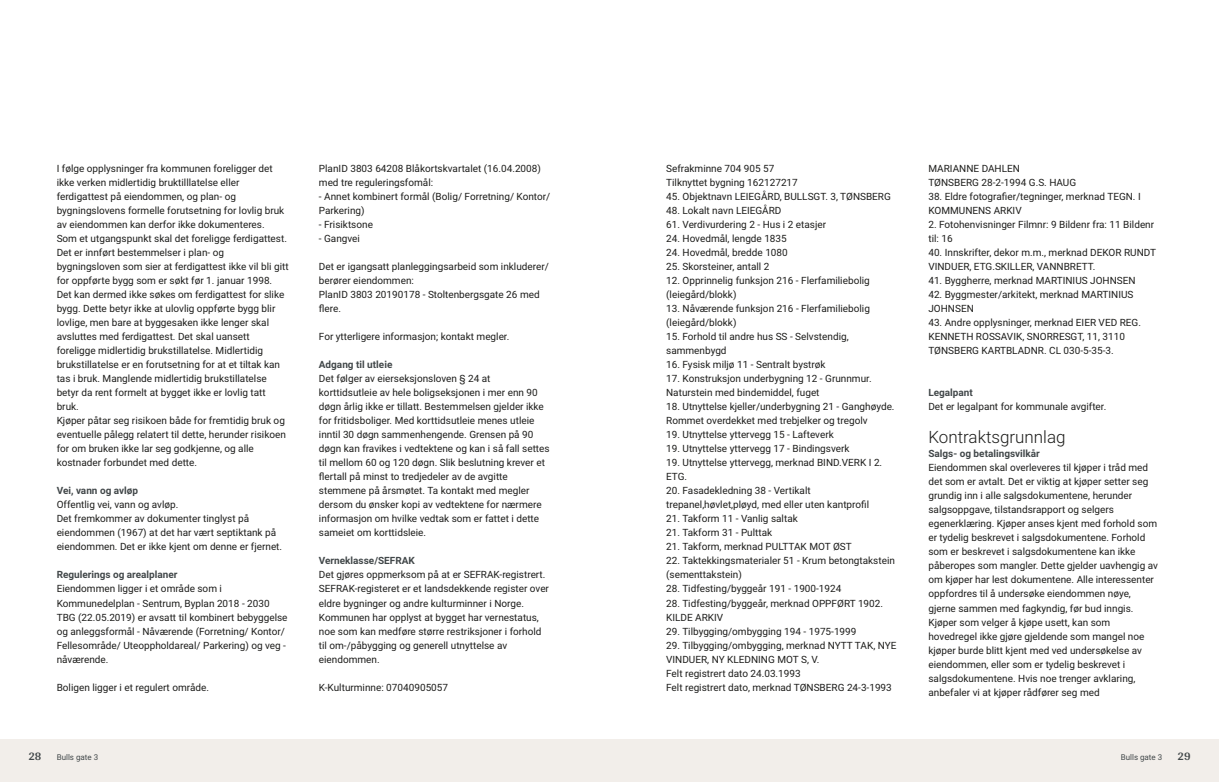
<style>
.page{position:relative;width:1219px;height:782px;background:#fff}
.page>*{position:absolute;margin:0;border:0;box-sizing:border-box;transform-origin:0 0}
.t1{font:300 17px "Roboto";color:#1d1d1b}
.t2{font:700 12px "Arya";color:#414749}
.t3{font:10px/14px "Roboto";color:#1d1d1b}
.t4{font:700 10px "Roboto";color:#414749}
.t5{font:8px "Roboto";color:#414749}
</style>
<div class="page">
<div style="left:0;top:739px;width:612px;height:42px;background:#f2eeea"></div>
<div style="left:607px;top:739px;width:612px;height:42px;background:#f2eeea"></div>
<p class="t3" style="left:57px;top:161px;width:233px">I følge opplysninger fra kommunen foreligger det ikke verken midlertidig bruktilllatelse eller ferdigattest på eiendommen, og plan‑ og bygningslovens formelle forutsetning for lovlig bruk av eiendommen kan derfor ikke dokumenteres.<br>Som et utgangspunkt skal det foreligge ferdigattest.<br>Det er innført bestemmelser i plan‑ og bygningsloven som sier at ferdigattest ikke vil bli gitt for oppførte bygg som er søkt før 1. januar 1998.<br>Det kan dermed ikke søkes om ferdigattest for slike bygg. Dette betyr ikke at ulovlig oppførte bygg blir lovlige, men bare at byggesaken ikke lenger skal avsluttes med ferdigattest. Det skal uansett foreligge midlertidig brukstillatelse. Midlertidig brukstillatelse er en forutsetning for at et tiltak kan tas i bruk. Manglende midlertidig brukstillatelse betyr da rent formelt at bygget ikke er lovlig tatt bruk.<br>Kjøper påtar seg risikoen både for fremtidig bruk og eventuelle pålegg relatert til dette, herunder risikoen for om bruken ikke lar seg godkjenne, og alle kostnader forbundet med dette.</p>
<p class="t4" style="left:57px;top:483px;width:83px">Vei, vann og avløp</p>
<p class="t3" style="left:57px;top:497px;width:227px">Offentlig vei, vann og avløp.<br>Det fremkommer av dokumenter tinglyst på eiendommen (1967) at det har vært septiktank på eiendommen. Det er ikke kjent om denne er fjernet.</p>
<p class="t4" style="left:57px;top:567px;width:122px">Regulerings og arealplaner</p>
<p class="t3" style="left:57px;top:581px;width:232px">Eiendommen ligger i et område som i Kommunedelplan ‑ Sentrum, Byplan 2018 ‑ 2030<br>TBG (22.05.2019) er avsatt til kombinert bebyggelse og anleggsformål ‑ Nåværende (Forretning/ Kontor/ Fellesområde/ Uteoppholdareal/ Parkering) og veg ‑ nåværende.</p>
<p class="t3" style="left:57px;top:679px;width:154px">Boligen ligger i et regulert område.</p>
<p class="t2" style="left:28px;top:749px;width:15px">28</p>
<p class="t5" style="left:57px;top:751px;width:43px">Bulls gate 3</p>
<p class="t3" style="left:319px;top:161px;width:233px">PlanID 3803 64208 Blåkortskvartalet (16.04.2008) med tre reguleringsfomål:<br>‑ Annet kombinert formål (Bolig/ Forretning/ Kontor/<br>Parkering)<br>‑ Frisiktsone<br>‑ Gangvei</p>
<p class="t3" style="left:319px;top:259px;width:231px">Det er igangsatt planleggingsarbeid som inkluderer/ berører eiendommen:<br>PlanID 3803 20190178 ‑ Stoltenbergsgate 26 med flere.</p>
<p class="t3" style="left:319px;top:329px;width:192px">For ytterligere informasjon; kontakt megler.</p>
<p class="t4" style="left:319px;top:357px;width:75px">Adgang til utleie</p>
<p class="t3" style="left:319px;top:371px;width:232px">Det følger av eierseksjonsloven § 24 at korttidsutleie av hele boligseksjonen i mer enn 90 døgn årlig ikke er tillatt. Bestemmelsen gjelder ikke for fritidsboliger. Med korttidsutleie menes utleie inntil 30 døgn sammenhengende. Grensen på 90 døgn kan fravikes i vedtektene og kan i så fall settes til mellom 60 og 120 døgn. Slik beslutning krever et flertall på minst to tredjedeler av de avgitte stemmene på årsmøtet. Ta kontakt med megler dersom du ønsker kopi av vedtektene for nærmere informasjon om hvilke vedtak som er fattet i dette sameiet om korttidsleie.</p>
<p class="t4" style="left:319px;top:553px;width:97px">Verneklasse/SEFRAK</p>
<p class="t3" style="left:319px;top:567px;width:232px">Det gjøres oppmerksom på at er SEFRAK‑registrert.<br>SEFRAK‑registeret er et landsdekkende register over eldre bygninger og andre kulturminner i Norge.<br>Kommunen har opplyst at bygget har vernestatus, noe som kan medføre større restriksjoner i forhold til om‑/påbygging og generell utnyttelse av eiendommen.</p>
<p class="t3" style="left:319px;top:679px;width:131px">K‑Kulturminne: 07040905057</p>
<p class="t3" style="left:666px;top:161px;width:133px">Sefrakminne 704 905 57<br>Tilknyttet bygning 162127217</p>
<p class="t3" style="left:666px;top:189px;width:226px">45. Objektnavn LEIEGÅRD, BULLSGT. 3, TØNSBERG</p>
<p class="t3" style="left:666px;top:203px;width:117px">48. Lokalt navn LEIEGÅRD</p>
<p class="t3" style="left:666px;top:217px;width:162px">61. Verdivurdering 2 ‑ Hus i 2 etasjer</p>
<p class="t3" style="left:666px;top:231px;width:122px">24. Hovedmål, lengde 1835</p>
<p class="t3" style="left:666px;top:245px;width:123px">24. Hovedmål, bredde 1080</p>
<p class="t3" style="left:666px;top:259px;width:105px">25. Skorsteiner, antall 2</p>
<p class="t3" style="left:666px;top:273px;width:205px">12. Opprinnelig funksjon 216 ‑ Flerfamiliebolig (leiegård/blokk)</p>
<p class="t3" style="left:666px;top:301px;width:205px">13. Nåværende funksjon 216 ‑ Flerfamiliebolig (leiegård/blokk)</p>
<p class="t3" style="left:666px;top:329px;width:184px">15. Forhold til andre hus SS ‑ Selvstendig, sammenbygd</p>
<p class="t3" style="left:666px;top:357px;width:161px">16. Fysisk miljø 11 ‑ Sentralt bystrøk</p>
<p class="t3" style="left:666px;top:371px;width:207px">17. Konstruksjon underbygning 12 ‑ Grunnmur.<br>Naturstein med bindemiddel, fuget</p>
<p class="t3" style="left:666px;top:399px;width:230px">18. Utnyttelse kjeller/underbygning 21 ‑ Ganghøyde.<br>Rommet overdekket med trebjelker og tregolv</p>
<p class="t3" style="left:666px;top:427px;width:169px">19. Utnyttelse yttervegg 15 ‑ Lafteverk</p>
<p class="t3" style="left:666px;top:441px;width:185px">19. Utnyttelse yttervegg 17 ‑ Bindingsverk</p>
<p class="t3" style="left:666px;top:455px;width:218px">19. Utnyttelse yttervegg, merknad BIND.VERK I 2.<br>ETG.</p>
<p class="t3" style="left:666px;top:483px;width:204px">20. Fasadekledning 38 ‑ Vertikalt trepanel,høvlet,pløyd, med eller uten kantprofil</p>
<p class="t3" style="left:666px;top:511px;width:133px">21. Takform 11 ‑ Vanlig saltak</p>
<p class="t3" style="left:666px;top:525px;width:108px">21. Takform 31 ‑ Pulttak</p>
<p class="t3" style="left:666px;top:539px;width:187px">21. Takform, merknad PULTTAK MOT ØST</p>
<p class="t3" style="left:666px;top:553px;width:230px">22. Taktekkingsmaterialer 51 ‑ Krum betongtakstein (sementtakstein)</p>
<p class="t3" style="left:666px;top:581px;width:177px">28. Tidfesting/byggeår 191 ‑ 1900‑1924</p>
<p class="t3" style="left:666px;top:595px;width:218px">28. Tidfesting/byggeår, merknad OPPFØRT 1902.<br>KILDE ARKIV</p>
<p class="t3" style="left:666px;top:623px;width:192px">29. Tilbygging/ombygging 194 ‑ 1975‑1999</p>
<p class="t3" style="left:666px;top:637px;width:232px">29. Tilbygging/ombygging, merknad NYTT TAK, NYE VINDUER, NY KLEDNING MOT S, V.<br>Felt registrert dato 24.03.1993<br>Felt registrert dato, merknad TØNSBERG 24‑3‑1993</p>
<p class="t3" style="left:928px;top:161px;width:149px">MARIANNE DAHLEN<br>TØNSBERG 28‑2‑1994 G.S. HAUG</p>
<p class="t3" style="left:928px;top:189px;width:214px">38. Eldre fotografier/tegninger, merknad TEGN. I<br>KOMMUNENS ARKIV</p>
<p class="t3" style="left:928px;top:217px;width:227px">2. Fotohenvisninger Filmnr: 9 Bildenr fra: 11 Bildenr til: 16</p>
<p class="t3" style="left:928px;top:245px;width:229px">40. Innskrifter, dekor m.m., merknad DEKOR RUNDT<br>VINDUER, ETG.SKILLER, VANNBRETT.</p>
<p class="t3" style="left:928px;top:273px;width:209px">41. Byggherre, merknad MARTINIUS JOHNSEN</p>
<p class="t3" style="left:928px;top:287px;width:207px">42. Byggmester/arkitekt, merknad MARTINIUS<br>JOHNSEN</p>
<p class="t3" style="left:928px;top:315px;width:214px">43. Andre opplysninger, merknad EIER VED REG.<br>KENNETH ROSSAVIK, SNORRESGT, 11, 3110<br>TØNSBERG KARTBLADNR. CL 030‑5‑35‑3.</p>
<p class="t4" style="left:928px;top:385px;width:46px">Legalpant</p>
<p class="t3" style="left:928px;top:399px;width:179px">Det er legalpant for kommunale avgifter.</p>
<h1 class="t1" style="left:928px;top:425px;width:139px">Kontraktsgrunnlag</h1>
<p class="t4" style="left:928px;top:446px;width:113px">Salgs‑ og betalingsvilkår</p>
<p class="t3" style="left:928px;top:460px;width:231px">Eiendommen skal overleveres til kjøper i tråd med det som er avtalt. Det er viktig at kjøper setter seg grundig inn i alle salgsdokumentene, herunder salgsoppgave, tilstandsrapport og selgers egenerklæring. Kjøper anses kjent med forhold som er tydelig beskrevet i salgsdokumentene. Forhold som er beskrevet i salgsdokumentene kan ikke påberopes som mangler. Dette gjelder uavhengig av om kjøper har lest dokumentene. Alle interessenter oppfordres til å undersøke eiendommen nøye, gjerne sammen med fagkyndig, før bud inngis.<br>Kjøper som velger å kjøpe usett, kan som hovedregel ikke gjøre gjeldende som mangel noe kjøper burde blitt kjent med ved undersøkelse av eiendommen, eller som er tydelig beskrevet i salgsdokumentene. Hvis noe trenger avklaring, anbefaler vi at kjøper rådfører seg med</p>
<p class="t5" style="left:1121px;top:751px;width:43px">Bulls gate 3</p>
<p class="t2" style="left:1177px;top:749px;width:15px">29</p>
</div>
